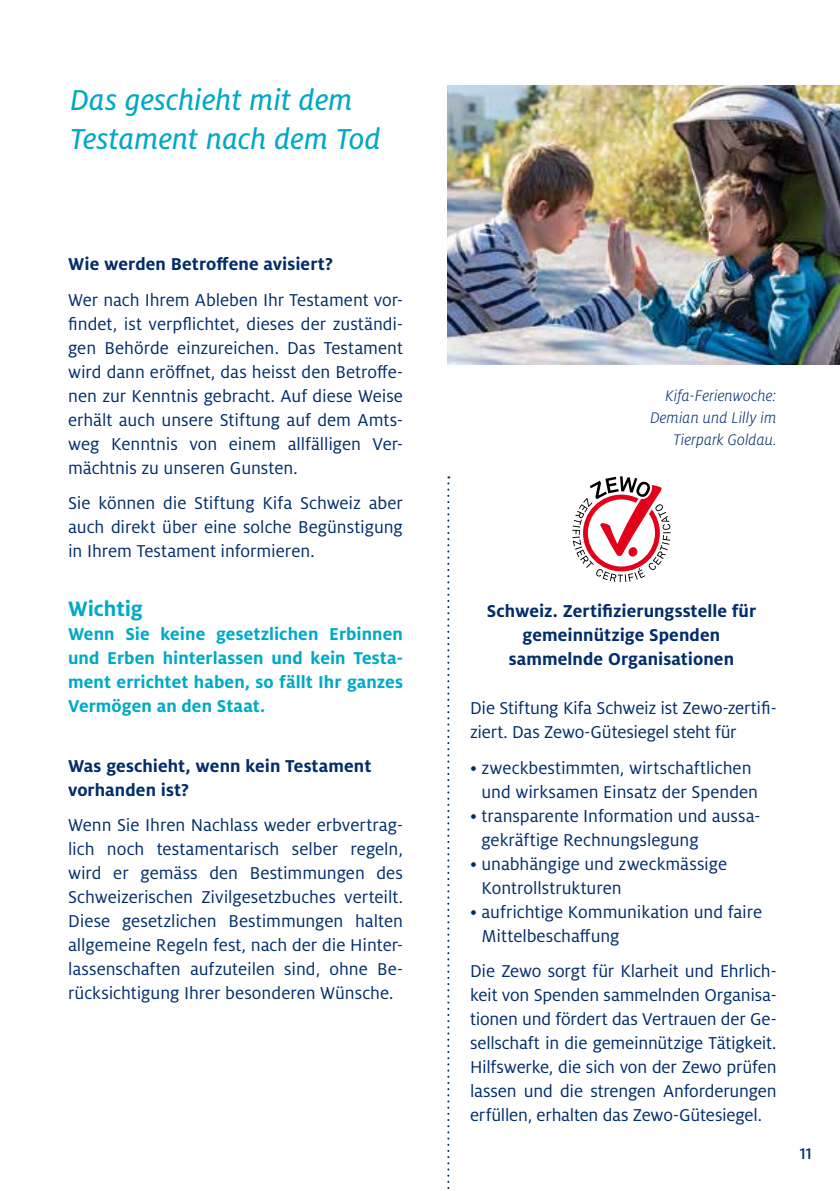
<style>
.page{position:relative;width:840px;height:1191px;background:#fff}
.page>*{position:absolute;margin:0;border:0;box-sizing:border-box;transform-origin:0 0}
.t1{font:32px/38.4px "Milo Pro Text Ita";color:#00a9c5}
.t2{font:700 23px "Milo Pro";letter-spacing:-.01em;color:#00a9c5}
.t3{font:19px/24px "Milo Pro";letter-spacing:-.005em;color:#002d6a;text-align:justify}
.t4{font:700 19px/24px "Milo Pro";letter-spacing:.005em;color:#002d6a}
.t5{font:700 19px/24px "Milo Pro";letter-spacing:.005em;color:#00a9c5;text-align:justify}
.t6{font:italic 300 17px/22px "Milo Pro";color:#002d6a;text-align:right}
.t7{font:500 17px "Milo Pro";color:#002d6a}
</style>
<div class="page">
<img style="left:447px;top:85px;width:392px;height:279px">
<svg style="left:572px;top:476px;width:98px;height:106px"></svg>
<svg style="left:447px;top:476px;width:2px;height:713px"></svg>
<h1 class="t1" style="left:70px;top:81px;width:312px">Das geschieht mit dem<br>Testament nach dem Tod</h1>
<p class="t4" style="left:68px;top:252px;width:266px">Wie werden Betroffene avisiert?</p>
<p class="t3" style="left:68px;top:288px;width:336px">Wer nach Ihrem Ableben Ihr Testament vor&shy;findet, ist verpflichtet, dieses der zuständi&shy;gen Behörde einzureichen. Das Testament wird dann eröffnet, das heisst den Betroffe&shy;nen zur Kenntnis gebracht. Auf diese Weise erhält auch unsere Stiftung auf dem Amts&shy;weg Kenntnis von einem allfälligen Ver&shy;mächtnis zu unseren Gunsten.</p>
<p class="t3" style="left:68px;top:491px;width:336px">Sie können die Stiftung Kifa Schweiz aber auch direkt über eine solche Begünstigung in Ihrem Testament informieren.</p>
<p class="t2" style="left:68px;top:596px;width:76px">Wichtig</p>
<p class="t5" style="left:68px;top:622px;width:336px">Wenn Sie keine gesetzlichen Erbinnen und Erben hinterlassen und kein Testa&shy;ment errichtet haben, so fällt Ihr ganzes Vermögen an den Staat.</p>
<p class="t4" style="left:68px;top:754px;width:304px">Was geschieht, wenn kein Testament vorhanden ist?</p>
<p class="t3" style="left:68px;top:813px;width:336px">Wenn Sie Ihren Nachlass weder erbvertrag&shy;lich noch testamentarisch selber regeln, wird er gemäss den Bestimmungen des Schweizerischen Zivilgesetzbuches verteilt.<br>Diese gesetzlichen Bestimmungen halten allgemeine Regeln fest, nach der die Hinter&shy;lassenschaften aufzuteilen sind, ohne Be&shy;rücksichtigung Ihrer besonderen Wünsche.</p>
<p class="t6" style="left:649px;top:385px;width:128px">Kifa-Ferienwoche:<br>Demian und Lilly im<br>Tierpark Goldau.</p>
<p class="t4" style="left:486px;top:599px;width:271px;text-align:center">Schweiz. Zertifizierungsstelle für gemeinnützige Spenden sammelnde Organisationen</p>
<p class="t3" style="left:470px;top:696px;width:308px">Die Stiftung Kifa Schweiz ist Zewo-zertifi&shy;ziert. Das Zewo-Gütesiegel steht für</p>
<p class="t3" style="left:470px;top:755px;width:289px;text-align:center">• zweckbestimmten, wirtschaftlichen und wirksamen Einsatz der Spenden</p>
<p class="t3" style="left:481px;top:803px;width:280px;text-indent:-11px">• transparente Information und aussa&shy;gekräftige Rechnungslegung</p>
<p class="t3" style="left:481px;top:851px;width:247px;text-indent:-11px">• unabhängige und zweckmässige<br>Kontrollstrukturen</p>
<p class="t3" style="left:481px;top:899px;width:282px;text-indent:-11px">• aufrichtige Kommunikation und faire<br>Mittelbeschaffung</p>
<p class="t3" style="left:470px;top:959px;width:308px">Die Zewo sorgt für Klarheit und Ehrlich&shy;keit von Spenden sammelnden Organisa&shy;tionen und fördert das Vertrauen der Ge&shy;sellschaft in die gemeinnützige Tätigkeit.<br>Hilfswerke, die sich von der Zewo prüfen lassen und die strengen Anforderungen erfüllen, erhalten das Zewo-Gütesiegel.</p>
<p class="t7" style="left:799px;top:1144px;width:14px">11</p>
</div>
